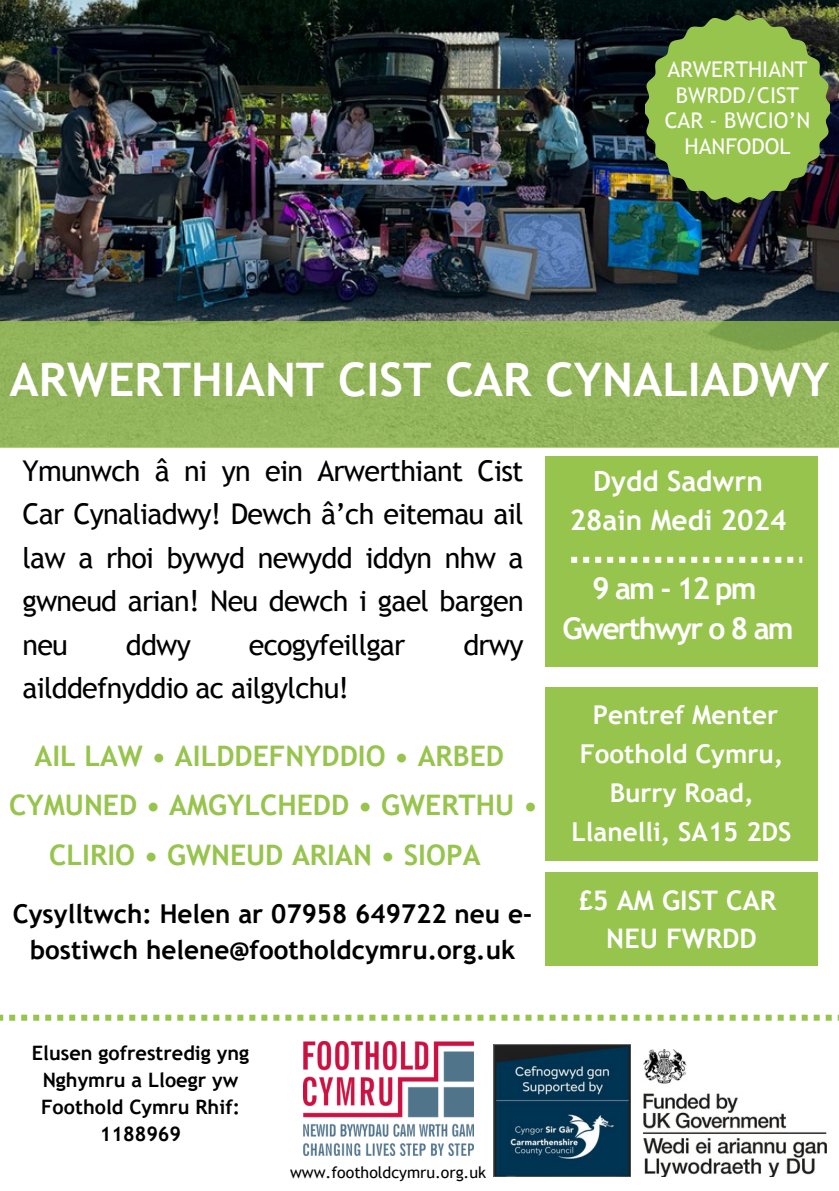
<style>
.page{position:relative;width:839px;height:1191px;background:#fff}
.page>*{position:absolute;margin:0;border:0;box-sizing:border-box;transform-origin:0 0}
.t1{font:700 46.2px "Trebuchet MS";color:#fff}
.t2{font:700 30px/40.4px "Trebuchet MS";letter-spacing:-.06em;color:#fff;text-align:center}
.t3{font:28.6px/43.6px "Trebuchet MS";letter-spacing:-.025em;color:#000;text-align:justify}
.t4{font:700 28.2px "Trebuchet MS";color:#97c44d}
.t5{font:700 28px/39px "Trebuchet MS";color:#fff;text-align:center}
.t6{font:700 27px/37.6px "Trebuchet MS";color:#fff;text-align:center}
.t7{font:700 26px/36px "Trebuchet MS";color:#000;text-align:center}
.t8{font:700 26px/39px "Trebuchet MS";color:#fff;text-align:center}
.t9{font:21.6px/25.6px "Trebuchet MS";color:#fff;text-align:center}
.t10{font:700 19.8px/26.8px "Trebuchet MS";color:#000;text-align:center}
.t11{font:15.8px "Trebuchet MS";color:#000}
</style>
<div class="page">
<img style="left:0;top:0;width:838px;height:321px">
<div style="left:0;top:321px;width:838px;height:126px;background:#93b55b"></div>
<img style="left:303px;top:1042px;width:170px;height:114px">
<svg style="left:0;top:1015px;width:3px;height:6px"></svg>
<svg style="left:9px;top:1015px;width:6px;height:6px"></svg>
<svg style="left:21px;top:1015px;width:6px;height:6px"></svg>
<svg style="left:33px;top:1015px;width:6px;height:6px"></svg>
<svg style="left:45px;top:1015px;width:6px;height:6px"></svg>
<svg style="left:57px;top:1015px;width:6px;height:6px"></svg>
<svg style="left:69px;top:1015px;width:6px;height:6px"></svg>
<svg style="left:81px;top:1015px;width:6px;height:6px"></svg>
<svg style="left:93px;top:1015px;width:6px;height:6px"></svg>
<svg style="left:105px;top:1015px;width:6px;height:6px"></svg>
<svg style="left:117px;top:1015px;width:6px;height:6px"></svg>
<svg style="left:129px;top:1015px;width:6px;height:6px"></svg>
<svg style="left:141px;top:1015px;width:6px;height:6px"></svg>
<svg style="left:153px;top:1015px;width:6px;height:6px"></svg>
<svg style="left:165px;top:1015px;width:6px;height:6px"></svg>
<svg style="left:177px;top:1015px;width:6px;height:6px"></svg>
<svg style="left:189px;top:1015px;width:6px;height:6px"></svg>
<svg style="left:201px;top:1015px;width:6px;height:6px"></svg>
<svg style="left:213px;top:1015px;width:6px;height:6px"></svg>
<svg style="left:225px;top:1015px;width:6px;height:6px"></svg>
<svg style="left:237px;top:1015px;width:6px;height:6px"></svg>
<svg style="left:249px;top:1015px;width:6px;height:6px"></svg>
<svg style="left:261px;top:1015px;width:6px;height:6px"></svg>
<svg style="left:273px;top:1015px;width:6px;height:6px"></svg>
<svg style="left:285px;top:1015px;width:6px;height:6px"></svg>
<svg style="left:297px;top:1015px;width:6px;height:6px"></svg>
<svg style="left:309px;top:1015px;width:6px;height:6px"></svg>
<svg style="left:321px;top:1015px;width:6px;height:6px"></svg>
<svg style="left:333px;top:1015px;width:6px;height:6px"></svg>
<svg style="left:345px;top:1015px;width:6px;height:6px"></svg>
<svg style="left:357px;top:1015px;width:6px;height:6px"></svg>
<svg style="left:369px;top:1015px;width:6px;height:6px"></svg>
<svg style="left:381px;top:1015px;width:6px;height:6px"></svg>
<svg style="left:393px;top:1015px;width:6px;height:6px"></svg>
<svg style="left:405px;top:1015px;width:6px;height:6px"></svg>
<svg style="left:417px;top:1015px;width:6px;height:6px"></svg>
<svg style="left:429px;top:1015px;width:6px;height:6px"></svg>
<svg style="left:441px;top:1015px;width:6px;height:6px"></svg>
<svg style="left:453px;top:1015px;width:6px;height:6px"></svg>
<svg style="left:465px;top:1015px;width:6px;height:6px"></svg>
<svg style="left:477px;top:1015px;width:6px;height:6px"></svg>
<svg style="left:489px;top:1015px;width:6px;height:6px"></svg>
<svg style="left:501px;top:1015px;width:6px;height:6px"></svg>
<svg style="left:513px;top:1015px;width:6px;height:6px"></svg>
<svg style="left:525px;top:1015px;width:6px;height:6px"></svg>
<svg style="left:537px;top:1015px;width:6px;height:6px"></svg>
<svg style="left:549px;top:1015px;width:6px;height:6px"></svg>
<svg style="left:561px;top:1015px;width:6px;height:6px"></svg>
<svg style="left:573px;top:1015px;width:6px;height:6px"></svg>
<svg style="left:585px;top:1015px;width:6px;height:6px"></svg>
<svg style="left:597px;top:1015px;width:6px;height:6px"></svg>
<svg style="left:609px;top:1015px;width:6px;height:6px"></svg>
<svg style="left:621px;top:1015px;width:6px;height:6px"></svg>
<svg style="left:633px;top:1015px;width:6px;height:6px"></svg>
<svg style="left:645px;top:1015px;width:6px;height:6px"></svg>
<svg style="left:657px;top:1015px;width:6px;height:6px"></svg>
<svg style="left:669px;top:1015px;width:6px;height:6px"></svg>
<svg style="left:681px;top:1015px;width:6px;height:6px"></svg>
<svg style="left:693px;top:1015px;width:6px;height:6px"></svg>
<svg style="left:705px;top:1015px;width:6px;height:6px"></svg>
<svg style="left:717px;top:1015px;width:6px;height:6px"></svg>
<svg style="left:729px;top:1015px;width:6px;height:6px"></svg>
<svg style="left:741px;top:1015px;width:6px;height:6px"></svg>
<svg style="left:753px;top:1015px;width:6px;height:6px"></svg>
<svg style="left:765px;top:1015px;width:6px;height:6px"></svg>
<svg style="left:777px;top:1015px;width:6px;height:6px"></svg>
<svg style="left:789px;top:1015px;width:6px;height:6px"></svg>
<svg style="left:801px;top:1015px;width:6px;height:6px"></svg>
<svg style="left:813px;top:1015px;width:6px;height:6px"></svg>
<svg style="left:825px;top:1015px;width:6px;height:6px"></svg>
<svg style="left:837px;top:1015px;width:2px;height:6px"></svg>
<div style="left:545px;top:687px;width:272px;height:174px;background:#97c44d"></div>
<div style="left:545px;top:456px;width:272px;height:211px;background:#97c44d"></div>
<svg style="left:571px;top:557px;width:231px;height:6px"></svg>
<div style="left:545px;top:873px;width:272px;height:93px;background:#97c44d"></div>
<svg style="left:645px;top:15px;width:184px;height:187px;background:#7a9c42"></svg>
<img style="left:494px;top:1045px;width:136px;height:132px">
<img style="left:643px;top:1049px;width:183px;height:128px">
<h6 class="t9" style="left:664px;top:57px;width:147px">ARWERTHIANT<br>BWRDD/CIST<br>CAR - BWCIO’N<br>HANFODOL</h6>
<h6 class="t1" style="left:10px;top:353px;width:821px">ARWERTHIANT CIST CAR CYNALIADWY</h6>
<h3 class="t3" style="left:22px;top:449px;width:502px">Ymunwch â ni yn ein Arwerthiant Cist Car Cynaliadwy! Dewch â’ch eitemau ail law a rhoi bywyd newydd iddyn nhw a gwneud arian! Neu dewch i gael bargen neu</h3>
<h3 class="t3" style="left:126px;top:623px;width:67px">ddwy</h3>
<h3 class="t3" style="left:249px;top:623px;width:158px">ecogyfeillgar</h3>
<h3 class="t3" style="left:463px;top:623px;width:62px">drwy</h3>
<h3 class="t3" style="left:22px;top:666px;width:328px">ailddefnyddio ac ailgylchu!</h3>
<p class="t4" style="left:34px;top:740px;width:471px">AIL LAW • AILDDEFNYDDIO • ARBED</p>
<p class="t4" style="left:9px;top:789px;width:530px">CYMUNED • AMGYLCHEDD • GWERTHU •</p>
<p class="t4" style="left:49px;top:839px;width:433px">CLIRIO • GWNEUD ARIAN • SIOPA</p>
<p class="t7" style="left:13px;top:896px;width:521px">Cysylltwch: Helen ar 07958 649722 neu e&shy;bostiwch helene@footholdcymru.org.uk</p>
<h1 class="t5" style="left:569px;top:462px;width:218px">Dydd Sadwrn<br>28ain Medi 2024</h1>
<h4 class="t2" style="left:562px;top:568px;width:233px">9am-12pm<br>Gwerthwyr o 8 am</h4>
<p class="t8" style="left:571px;top:696px;width:221px">Pentref Menter<br>Foothold Cymru,<br>Burry Road,<br>Llanelli, SA15 2DS</p>
<h2 class="t6" style="left:578px;top:882px;width:199px">£5 AM GIST CAR<br>NEU FWRDD</h2>
<h5 class="t10" style="left:32px;top:1040px;width:219px">Elusen gofrestredig yng<br>Nghymru a Lloegr yw<br>Foothold Cymru Rhif:</h5>
<p class="t10" style="left:100px;top:1120px;width:83px">1188969</p>
<p class="t11" style="left:290px;top:1163px;width:197px">www.footholdcymru.org.uk</p>
</div>
